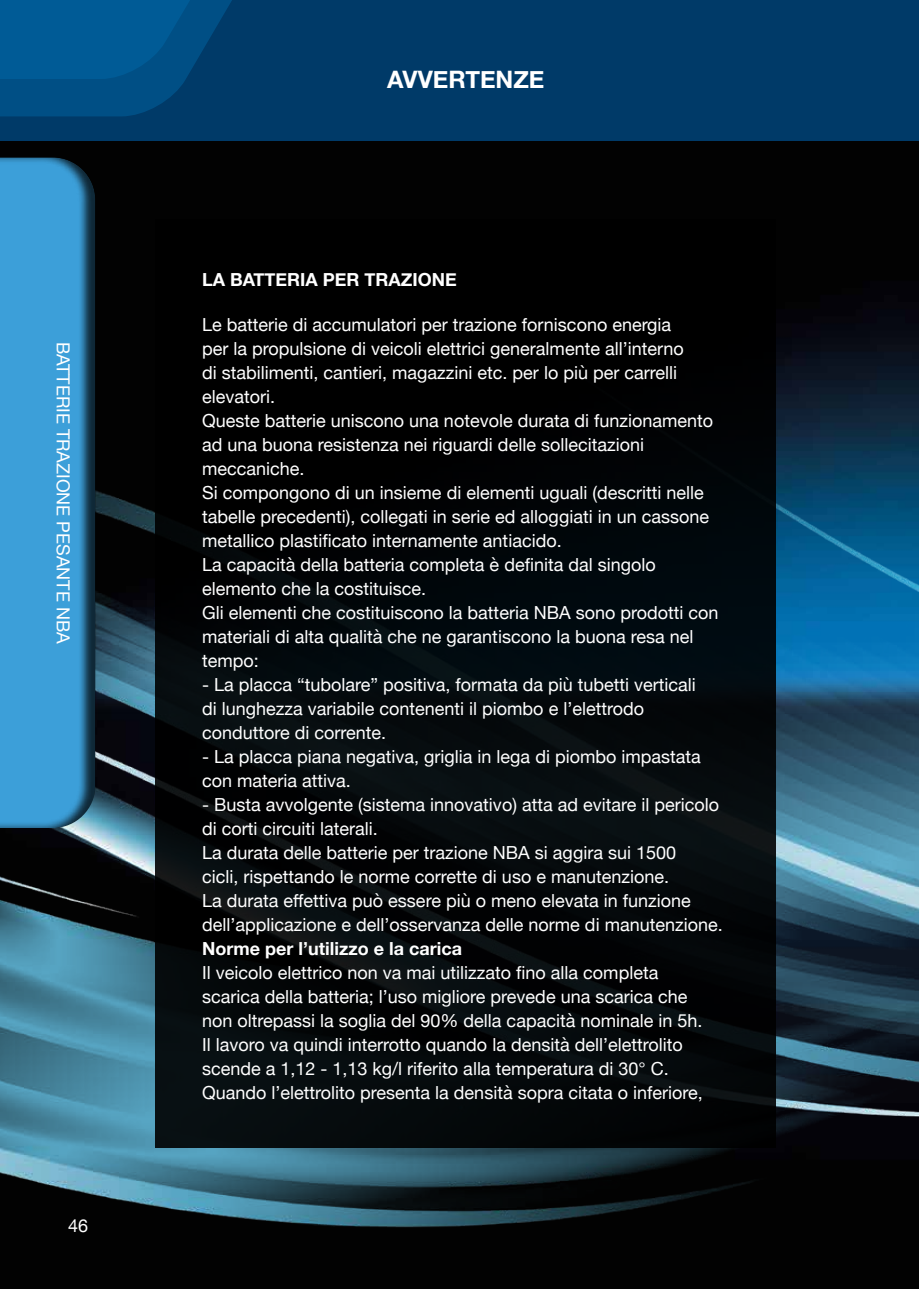
<style>
.page{position:relative;width:919px;height:1289px;background:#fff}
.page>*{position:absolute;margin:0;border:0;box-sizing:border-box;transform-origin:0 0}
.t1{font:700 24px "Helvetica Neue";color:#fff}
.t2{font:18px/24px "Helvetica Neue";color:#fff}
.t3{font:700 18px "Helvetica Neue";color:#fff}
</style>
<div class="page">
<img style="left:0;top:140px;width:918px;height:1135px">
<div style="left:0;top:0;width:918px;height:140px;background:#003a68"></div>
<svg style="left:0;top:0;width:232px;height:116px"></svg>
<div style="left:156px;top:220px;width:620px;height:927px;background:#010507"></div>
<div style="left:0;top:155px;width:97px;height:674px;background:#000;opacity:.75"></div>
<p class="t2" style="left:74px;top:341px;width:304px;rotate:90deg">BATTERIE TRAZIONE PESANTE NBA</p>
<p class="t2" style="left:68px;top:1214px;width:22px">46</p>
<h1 class="t1" style="left:387px;top:61px;width:159px">AVVERTENZE</h1>
<p class="t3" style="left:202px;top:265px;width:256px">LA BATTERIA PER TRAZIONE</p>
<p class="t2" style="left:202px;top:314px;width:518px">Le batterie di accumulatori per trazione forniscono energia<br>per la propulsione di veicoli elettrici generalmente all’interno<br>di stabilimenti, cantieri, magazzini etc. per lo più per carrelli elevatori.<br>Queste batterie uniscono una notevole durata di funzionamento ad una buona resistenza nei riguardi delle sollecitazioni meccaniche.<br>Si compongono di un insieme di elementi uguali (descritti nelle tabelle precedenti), collegati in serie ed alloggiati in un cassone metallico plastificato internamente antiacido.<br>La capacità della batteria completa è definita dal singolo elemento che la costituisce.<br>Gli elementi che costituiscono la batteria NBA sono prodotti con materiali di alta qualità che ne garantiscono la buona resa nel tempo:</p>
<p class="t2" style="left:202px;top:674px;width:495px">- La placca “tubolare” positiva, formata da più tubetti verticali di lunghezza variabile contenenti il piombo e l’elettrodo conduttore di corrente.</p>
<p class="t2" style="left:202px;top:746px;width:500px">- La placca piana negativa, griglia in lega di piombo impastata con materia attiva.</p>
<p class="t2" style="left:202px;top:794px;width:522px">- Busta avvolgente (sistema innovativo) atta ad evitare il pericolo di corti circuiti laterali.<br>La durata delle batterie per trazione NBA si aggira sui 1500<br>cicli, rispettando le norme corrette di uso e manutenzione.<br>La durata effettiva può essere più o meno elevata in funzione dell’applicazione e dell’osservanza delle norme di manutenzione.</p>
<p class="t3" style="left:202px;top:934px;width:261px">Norme per l’utilizzo e la carica</p>
<p class="t2" style="left:202px;top:961px;width:502px">Il veicolo elettrico non va mai utilizzato fino alla completa scarica della batteria; l’uso migliore prevede una scarica che non oltrepassi la soglia del 90% della capacità nominale in 5h.<br>Il lavoro va quindi interrotto quando la densità dell’elettrolito scende a 1,12 - 1,13 kg/l riferito alla temperatura di 30° C.<br>Quando l’elettrolito presenta la densità sopra citata o inferiore,</p>
</div>
